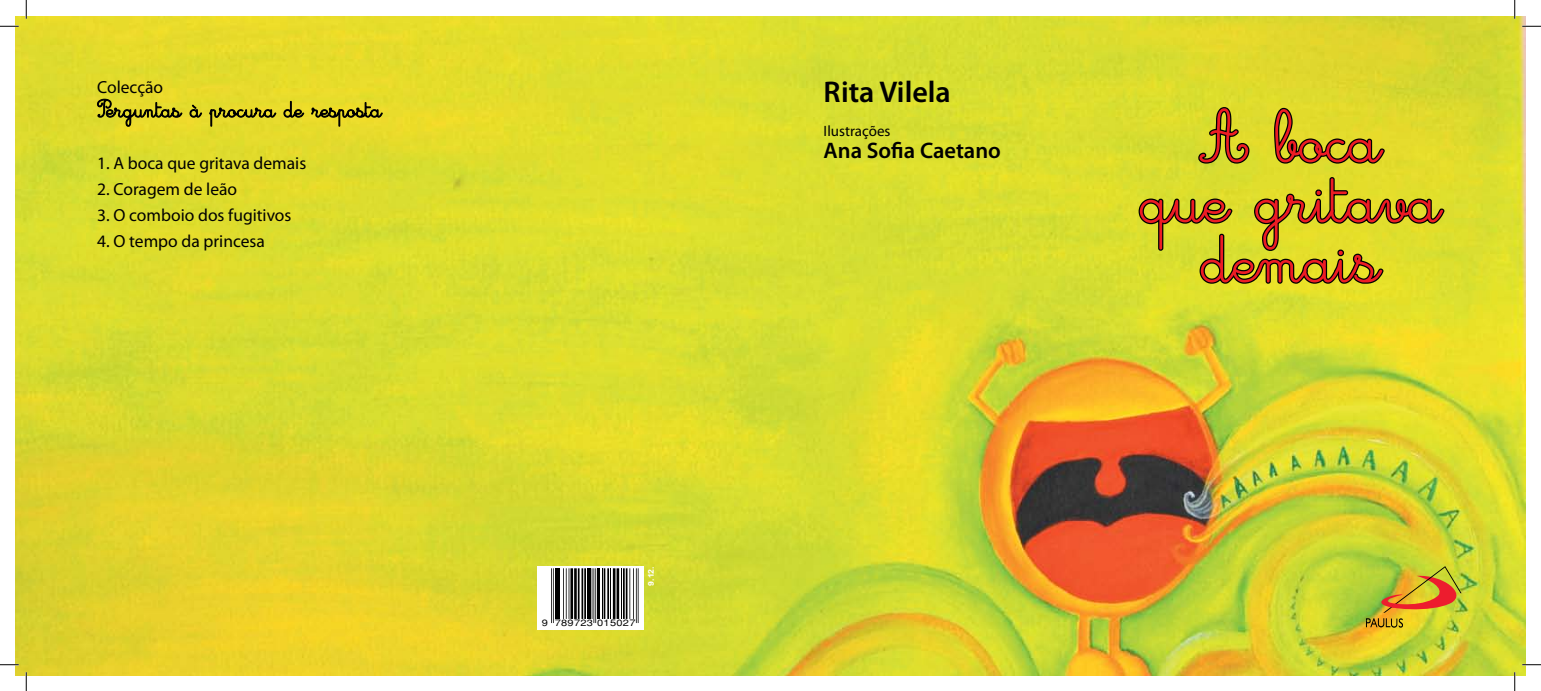
<style>
.page{position:relative;width:1541px;height:691px;background:#fff}
.page>*{position:absolute;margin:0;border:0;box-sizing:border-box;transform-origin:0 0}
.t1{font:700 67.5px/60px "Gino School Script";color:#ed1c24;text-align:center}
.t2{font:600 30px "Myriad Pro";color:#000}
.t3{font:600 22.5px "Myriad Pro";color:#000}
.t4{font:17.5px "Myriad Pro";color:#000}
.t5{font:15px "Myriad Pro";color:#000}
.t6{font:9.12px "Helvetica";letter-spacing:.025em;color:#000;scale:1.21 1}
.t7{font:700 7.88px "Arial";color:#fff;scale:1.11 1}
</style>
<div class="page">
<img style="left:16px;top:17px;width:1509px;height:658px">
<img style="left:1366px;top:566px;width:101px;height:61px">
<svg style="left:538px;top:566px;width:106px;height:63px"></svg>
<hr style="left:553px;top:568px;width:1px;height:54px;background:#000">
<hr style="left:551px;top:568px;width:1px;height:54px;background:#000">
<hr style="left:555px;top:568px;width:2px;height:50px;background:#000">
<hr style="left:558px;top:568px;width:2px;height:50px;background:#000">
<hr style="left:568px;top:568px;width:1px;height:50px;background:#000">
<hr style="left:566px;top:568px;width:1px;height:50px;background:#000">
<hr style="left:563px;top:568px;width:1px;height:50px;background:#000">
<hr style="left:574px;top:568px;width:3px;height:50px;background:#000">
<hr style="left:570px;top:568px;width:3px;height:50px;background:#000">
<hr style="left:584px;top:568px;width:2px;height:50px;background:#000">
<hr style="left:581px;top:568px;width:2px;height:50px;background:#000">
<hr style="left:578px;top:568px;width:1px;height:50px;background:#000">
<hr style="left:587px;top:568px;width:3px;height:50px;background:#000">
<hr style="left:595px;top:568px;width:1px;height:54px;background:#000">
<hr style="left:593px;top:568px;width:1px;height:54px;background:#000">
<hr style="left:592px;top:568px;width:1px;height:50px;background:#000">
<hr style="left:597px;top:568px;width:3px;height:50px;background:#000">
<hr style="left:602px;top:568px;width:1px;height:50px;background:#000">
<hr style="left:607px;top:568px;width:2px;height:50px;background:#000">
<hr style="left:604px;top:568px;width:1px;height:50px;background:#000">
<hr style="left:610px;top:568px;width:1px;height:50px;background:#000">
<hr style="left:616px;top:568px;width:3px;height:50px;background:#000">
<hr style="left:613px;top:568px;width:2px;height:50px;background:#000">
<hr style="left:621px;top:568px;width:1px;height:50px;background:#000">
<hr style="left:626px;top:568px;width:1px;height:50px;background:#000">
<hr style="left:623px;top:568px;width:2px;height:50px;background:#000">
<hr style="left:638px;top:568px;width:1px;height:54px;background:#000">
<hr style="left:636px;top:568px;width:1px;height:54px;background:#000">
<hr style="left:633px;top:568px;width:1px;height:50px;background:#000">
<hr style="left:629px;top:568px;width:1px;height:50px;background:#000">
<svg style="left:1137px;top:103px;width:309px;height:183px;background:#bcba25"></svg>
<svg style="left:97px;top:98px;width:286px;height:29px;background:#beb423"></svg>
<svg style="left:0;top:25px;width:19px;height:2px"></svg>
<svg style="left:1522px;top:25px;width:19px;height:2px"></svg>
<svg style="left:0;top:663px;width:19px;height:2px"></svg>
<svg style="left:1522px;top:663px;width:19px;height:2px"></svg>
<svg style="left:25px;top:0;width:2px;height:19px"></svg>
<svg style="left:25px;top:672px;width:2px;height:18px"></svg>
<svg style="left:1514px;top:0;width:1px;height:19px"></svg>
<svg style="left:1514px;top:672px;width:1px;height:18px"></svg>
<p class="t4" style="left:97px;top:76px;width:68px">Colecção</p>
<p class="t4" style="left:97px;top:152px;width:211px">1. A boca que gritava demais</p>
<p class="t4" style="left:97px;top:178px;width:142px">2. Coragem de leão</p>
<p class="t4" style="left:97px;top:204px;width:196px">3. O comboio dos fugitivos</p>
<p class="t4" style="left:97px;top:230px;width:169px">4. O tempo da princesa</p>
<p class="t7" style="left:646px;top:585px;width:19px;rotate:-90deg">9.12.</p>
<p class="t6" style="left:542px;top:617px;width:79px">9 789723 015027</p>
<h2 class="t2" style="left:823px;top:73px;width:129px">Rita Vilela</h2>
<p class="t5" style="left:823px;top:121px;width:68px">Ilustrações</p>
<p class="t3" style="left:823px;top:136px;width:179px">Ana Sofia Caetano</p>
<h1 class="t1" style="left:1141px;top:115px;width:302px">A boca<br>que gritava demais</h1>
</div>
